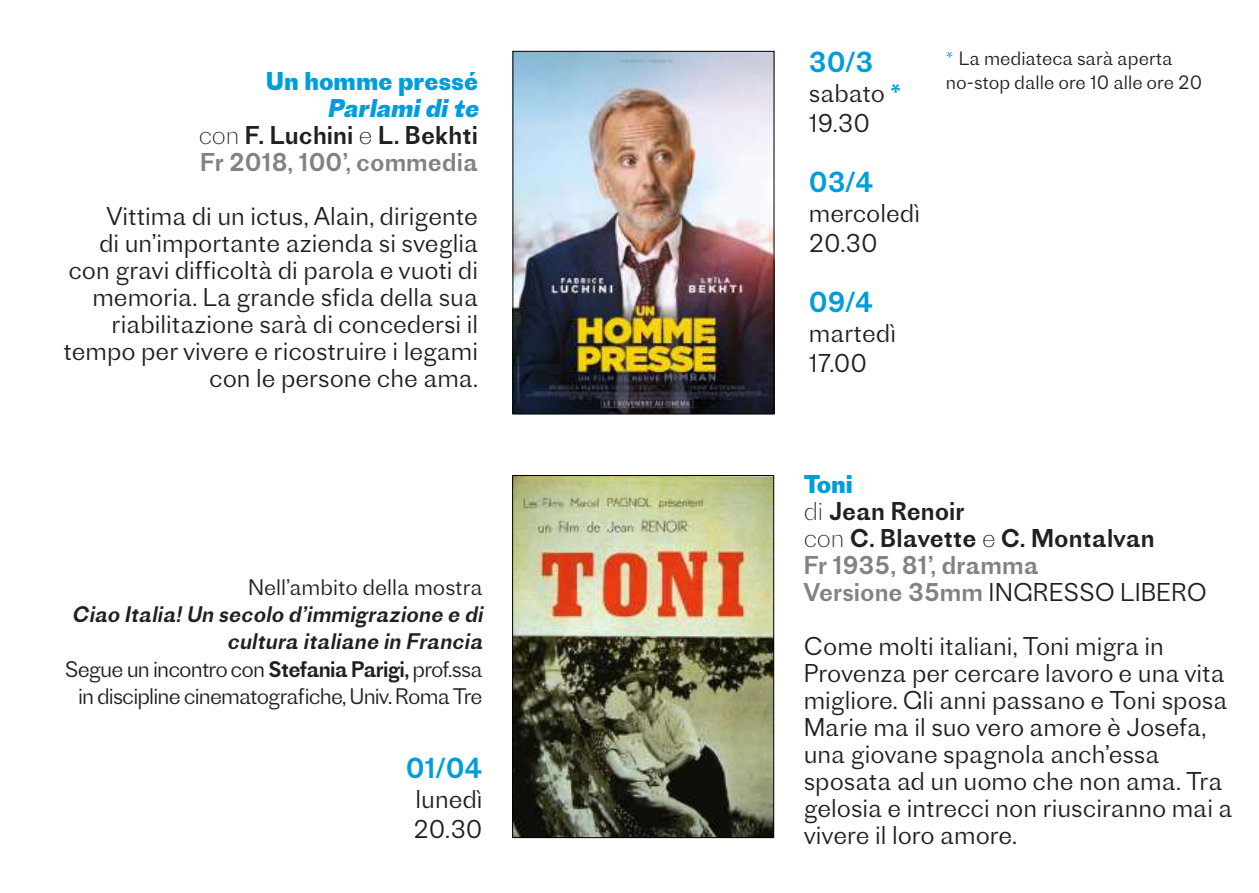
<style>
.page{position:relative;width:1259px;height:893px;background:#fff}
.page>*{position:absolute;margin:0;border:0;box-sizing:border-box;transform-origin:0 0}
.t1{font:27px "Proto Grotesk";color:#009ddc}
.t2{font:300 24px/27px "Proto Grotesk";color:#231f20}
.t3{font:24px/27px "Proto Grotesk";color:#231f20}
.t4{font:24px/27px "Proto Grotesk";color:#808285}
.t5{font:700 24px "Proto Grotesk";color:#009ddc}
.t6{font:300 21px/27px "Proto Grotesk";letter-spacing:-.04em;color:#231f20;text-align:right}
.t7{font:300 21px "Proto Grotesk";color:#231f20}
.t8{font:300 18px/24px "Proto Grotesk";color:#231f20}
.s1{font-weight:700;font-style:italic;color:#009ddc}
.s2{font-weight:200;color:#231f20}
.s3{color:#231f20}
.s4{font-weight:400;font-style:italic}
.s5{font-weight:400}
.s6{font-weight:400;color:#009ddc}
.s7{color:#009ddc}
.s8{font-weight:700;color:#009ddc}
.s9{font-weight:200}
.s10{color:#808285}
.s11{font-weight:300}
</style>
<div class="page">
<img style="left:514px;top:53px;width:258px;height:359px">
<div style="left:512px;top:51px;width:262px;height:363px;border:1px solid #000"></div>
<img style="left:514px;top:477px;width:258px;height:359px">
<div style="left:512px;top:475px;width:262px;height:363px;border:1px solid #000"></div>
<p class="t5" style="left:266px;top:64px;width:214px">Un homme pressé</p>
<p class="t4" style="left:199px;top:94px;width:287px;text-indent:129px"><span class="s1">Parlamidite </span><span class="s2">con</span> <span class="s3">F. Luchini</span> <span class="s2">e</span> <span class="s3">L. Bekhti<br></span>Fr 2018, 100’, commedia</p>
<p class="t2" style="left:63px;top:202px;width:417px;text-align:right">Vittima di un ictus, Alain, dirigente<br>di un’importante azienda si sveglia con gravi difficoltà di parola e vuoti di memoria. La grande sfida della sua riabilitazione sarà di concedersi il tempo per vivere e ricostruire i legami con le persone che ama.</p>
<p class="t7" style="left:248px;top:573px;width:236px">Nell’ambito della mostra</p>
<p class="t6" style="left:65px;top:600px;width:424px"><span class="s4">Ciao Italia!Un secolo d’immigrazione e di cultura italiane in Francia<br></span>Segue un incontro con <span class="s5">Stefania Parigi,</span> prof.ssa in discipline cinematografiche, Univ. Roma Tre</p>
<p class="t1" style="left:406px;top:749px;width:78px">01/04</p>
<p class="t2" style="left:413px;top:783px;width:71px;line-height:30px">lunedì<br>20.30</p>
<p class="t1" style="left:809px;top:43px;width:66px">30/3</p>
<p class="t2" style="left:809px;top:77px;width:94px;line-height:30px">sabato <span class="s6">*<br></span>19.30</p>
<p class="t1" style="left:809px;top:163px;width:66px">03/4</p>
<p class="t2" style="left:809px;top:197px;width:113px;line-height:30px">mercoledì<br>20.30</p>
<p class="t1" style="left:809px;top:283px;width:66px">09/4</p>
<p class="t2" style="left:809px;top:317px;width:89px;line-height:30px">martedì<br>17.00</p>
<p class="t8" style="left:946px;top:46px;width:258px"><span class="s7">*</span> La mediateca sarà aperta no-stop dalle ore 10 alle ore 20</p>
<p class="t3" style="left:803px;top:470px;width:405px"><span class="s8">Toni<br></span><span class="s9">di</span> Jean Renoir<br><span class="s9">con</span> C. Blavette <span class="s9">e</span> C. Montalvan<br><span class="s10">Fr 1935, 81’, dramma<br>Versione 35mm</span> <span class="s11">INGRESSO LIBERO</span></p>
<p class="t2" style="left:803px;top:632px;width:430px">Come molti italiani, Toni migra in Provenza per cercare lavoro e una vita migliore. Gli anni passano e Toni sposa Marie ma il suo vero amore è Josefa, una giovane spagnola anch’essa sposata ad un uomo che non ama. Tra gelosia e intrecci non riusciranno mai a vivere il loro amore.</p>
</div>
